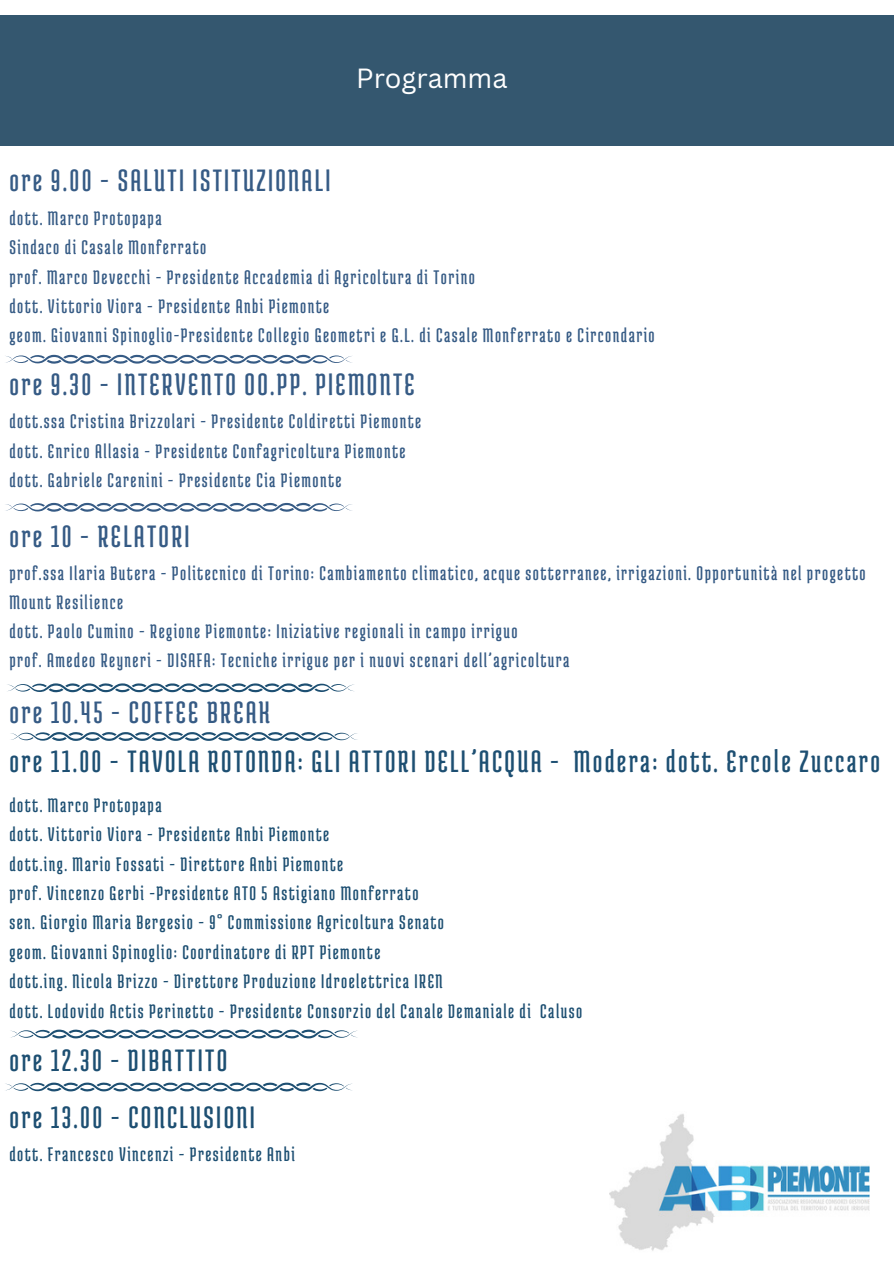
<style>
.page{position:relative;width:894px;height:1264px;background:#fff}
.page>*{position:absolute;margin:0;border:0;box-sizing:border-box;transform-origin:0 0}
.t1{font:33px "Medula One";letter-spacing:.07em;color:#1d4f72}
.t2{font:33px "Medula One";letter-spacing:.07em;color:#365b85}
.t3{font:27px "Canva Sans";color:#fff}
.t4{font:21px/29.2px "Medula One";letter-spacing:.07em;color:#365b85}
.t5{font:21px/29.4px "Medula One";letter-spacing:.07em;color:#1d4f72}
</style>
<div class="page">
<img style="left:609px;top:1114px;width:260px;height:137px">
<div style="left:0;top:15px;width:893px;height:131px;background:#34576f"></div>
<svg style="left:5px;top:503px;width:347px;height:9px"></svg>
<svg style="left:5px;top:355px;width:347px;height:9px"></svg>
<svg style="left:7px;top:683px;width:347px;height:9px"></svg>
<svg style="left:10px;top:732px;width:348px;height:9px"></svg>
<svg style="left:5px;top:1082px;width:347px;height:9px"></svg>
<svg style="left:10px;top:1029px;width:348px;height:9px"></svg>
<p class="t3" style="left:356px;top:59px;width:153px">Programma</p>
<p class="t2" style="left:9px;top:163px;width:322px">ore 9.00 - SALUTI ISTITUZIONALI</p>
<p class="t4" style="left:9px;top:203px;width:154px">dott. Marco Protopapa</p>
<p class="t4" style="left:9px;top:232px;width:198px">Sindaco di Casale Monferrato</p>
<p class="t4" style="left:9px;top:262px;width:467px">prof. Marco Devecchi - Presidente Accademia di Agricoltura di Torino</p>
<p class="t4" style="left:9px;top:291px;width:321px">dott. Vittorio Viora - Presidente Anbi Piemonte</p>
<p class="t4" style="left:9px;top:320px;width:646px">geom. Giovanni Spinoglio-Presidente Collegio Geometri e G.L. di Casale Monferrato e Circondario</p>
<p class="t2" style="left:9px;top:366px;width:406px">ore 9.30 - INTERVENTO OO.PP. PIEMONTE</p>
<p class="t4" style="left:9px;top:406px;width:413px">dott.ssa Cristina Brizzolari - Presidente Coldiretti Piemonte</p>
<p class="t4" style="left:9px;top:435px;width:397px">dott. Enrico Allasia - Presidente Confagricoltura Piemonte</p>
<p class="t4" style="left:9px;top:465px;width:333px">dott. Gabriele Carenini - Presidente Cia Piemonte</p>
<p class="t2" style="left:9px;top:519px;width:182px">ore 10 - RELATORI</p>
<p class="t4" style="left:9px;top:557px;width:857px">prof.ssa Ilaria Butera - Politecnico di Torino: Cambiamento climatico, acque sotterranee, irrigazioni. Opportunità nel progetto<br>Mount Resilience</p>
<p class="t4" style="left:9px;top:616px;width:509px">dott. Paolo Cumino - Regione Piemonte: Iniziative regionali in campo irriguo</p>
<p class="t4" style="left:9px;top:645px;width:561px">prof. Amedeo Reyneri - DISAFA: Tecniche irrigue per i nuovi scenari dell’agricoltura</p>
<p class="t2" style="left:9px;top:695px;width:262px">ore 10.45 - COFFEE BREAK</p>
<p class="t1" style="left:9px;top:744px;width:551px">ore 11.00 - TAVOLA ROTONDA: GLI ATTORI DELL’ACQUA -</p>
<h1 class="t1" style="left:573px;top:744px;width:307px">Modera: dott. Ercole Zuccaro</h1>
<h1 class="t5" style="left:9px;top:790px;width:321px">dott. Marco Protopapa<br>dott. Vittorio Viora - Presidente Anbi Piemonte</h1>
<p class="t5" style="left:9px;top:848px;width:335px">dott.ing. Mario Fossati - Direttore Anbi Piemonte</p>
<h1 class="t5" style="left:9px;top:878px;width:410px">prof. Vincenzo Gerbi -Presidente ATO 5 Astigiano Monferrato</h1>
<p class="t5" style="left:9px;top:907px;width:436px">sen. Giorgio Maria Bergesio - 9° Commissione Agricoltura Senato</p>
<p class="t5" style="left:9px;top:937px;width:372px">geom. Giovanni Spinoglio: Coordinatore di RPT Piemonte</p>
<p class="t5" style="left:9px;top:966px;width:434px">dott.ing. Nicola Brizzo - Direttore Produzione Idroelettrica IREN</p>
<p class="t5" style="left:9px;top:995px;width:574px">dott. Lodovido Actis Perinetto - Presidente Consorzio del Canale Demaniale di Caluso</p>
<p class="t1" style="left:9px;top:1042px;width:219px">ore 12.30 - DIBATTITO</p>
<p class="t1" style="left:9px;top:1099px;width:247px">ore 13.00 - CONCLUSIONI</p>
<p class="t5" style="left:9px;top:1139px;width:287px">dott. Francesco Vincenzi - Presidente Anbi</p>
</div>
